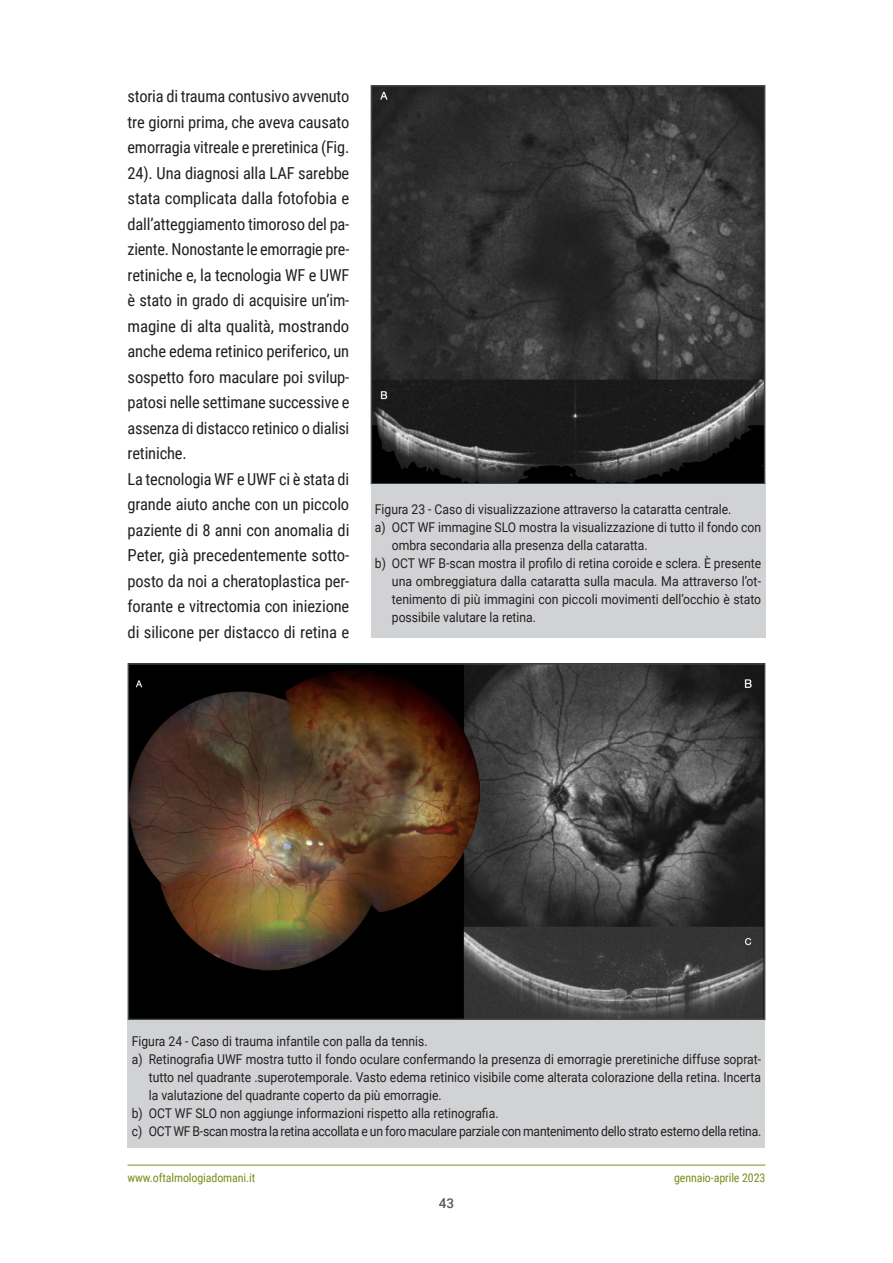
<style>
.page{position:relative;width:893px;height:1263px;background:#fff}
.page>*{position:absolute;margin:0;border:0;box-sizing:border-box;transform-origin:0 0}
.t1{font:16.5px/25.5px "Roboto Condensed";letter-spacing:-.01em;color:#231f20}
.t2{font:13.5px "Roboto";color:#231f20;scale:.9 1}
.t3{font:13.5px "Roboto";letter-spacing:-.02em;color:#231f20;scale:.9 1}
.t4{font:13.5px "Roboto";color:#231f20;scale:.91 1}
.t5{font:500 13.5px "Roboto";color:#57585a}
.t6{font:12px "Roboto Condensed";letter-spacing:-.01em;color:#7a8f1c}
</style>
<div class="page">
<hr style="left:128px;top:1165px;width:637px;height:1px;background:#7a8f1c">
<img style="left:374px;top:88px;width:388px;height:394px">
<div style="left:371px;top:85px;width:394px;height:400px;border:2px solid #41494e"></div>
<img style="left:131px;top:666px;width:631px;height:351px">
<div style="left:128px;top:663px;width:637px;height:357px;border:2px solid #41494e"></div>
<div style="left:371px;top:485px;width:394px;height:153px;background:#d1d2d4"></div>
<div style="left:128px;top:1020px;width:637px;height:128px;background:#d1d2d4"></div>
<p class="t1" style="left:128px;top:83px;width:223px">storia di trauma contusivo avvenuto tre giorni prima, che aveva causato emorragia vitreale e preretinica (Fig.<br>24). Una diagnosi alla LAF sarebbe stata complicata dalla fotofobia e dall’atteggiamento timoroso del pa&shy;ziente. Nonostante le emorragie pre&shy;retiniche e, la tecnologia WF e UWF è stato in grado di acquisire un’im&shy;magine di alta qualità, mostrando anche edema retinico periferico, un sospetto foro maculare poi svilup&shy;patosi nelle settimane successive e assenza di distacco retinico o dialisi retiniche.<br>La tecnologia WF e UWF ci è stata di grande aiuto anche con un piccolo paziente di 8 anni con anomalia di Peter, già precedentemente sotto&shy;posto da noi a cheratoplastica per&shy;forante e vitrectomia con iniezione di silicone per distacco di retina e</p>
<p class="t2" style="left:375px;top:500px;width:398px">Figura 23 - Caso di visualizzazione attraverso la cataratta centrale.</p>
<p class="t2" style="left:375px;top:518px;width:431px">a) OCT WF immagine SLO mostra la visualizzazione di tutto il fondo con</p>
<p class="t2" style="left:392px;top:536px;width:286px">ombra secondaria alla presenza della cataratta.</p>
<p class="t2" style="left:375px;top:554px;width:431px">b) OCT WF B-scan mostra il profilo di retina coroide e sclera. È presente</p>
<p class="t4" style="left:392px;top:572px;width:407px">una ombreggiatura dalla cataratta sulla macula. Ma attraverso l’ot-</p>
<p class="t2" style="left:392px;top:590px;width:412px">tenimento di più immagini con piccoli movimenti dell’occhio è stato</p>
<p class="t2" style="left:392px;top:608px;width:162px">possibile valutare la retina.</p>
<p class="t2" style="left:132px;top:1032px;width:330px">Figura 24 - Caso di trauma infantile con palla da tennis.</p>
<p class="t2" style="left:132px;top:1050px;width:701px">a) Retinografia UWF mostra tutto il fondo oculare confermando la presenza di emorragie preretiniche diffuse soprat-</p>
<p class="t2" style="left:149px;top:1068px;width:682px">tutto nel quadrante .superotemporale. Vasto edema retinico visibile come alterata colorazione della retina. Incerta</p>
<p class="t2" style="left:149px;top:1086px;width:327px">la valutazione del quadrante coperto da più emorragie.</p>
<p class="t2" style="left:132px;top:1104px;width:409px">b) OCT WF SLO non aggiunge informazioni rispetto alla retinografia.</p>
<p class="t3" style="left:132px;top:1122px;width:701px">c) OCT WF B-scan mostra la retina accollata e un foro maculare parziale con mantenimento dello strato esterno della retina.</p>
<p class="t6" style="left:128px;top:1169px;width:129px">www.oftalmologiadomani.it</p>
<p class="t6" style="left:674px;top:1169px;width:93px">gennaio-aprile 2023</p>
<p class="t5" style="left:439px;top:1194px;width:17px">43</p>
</div>
